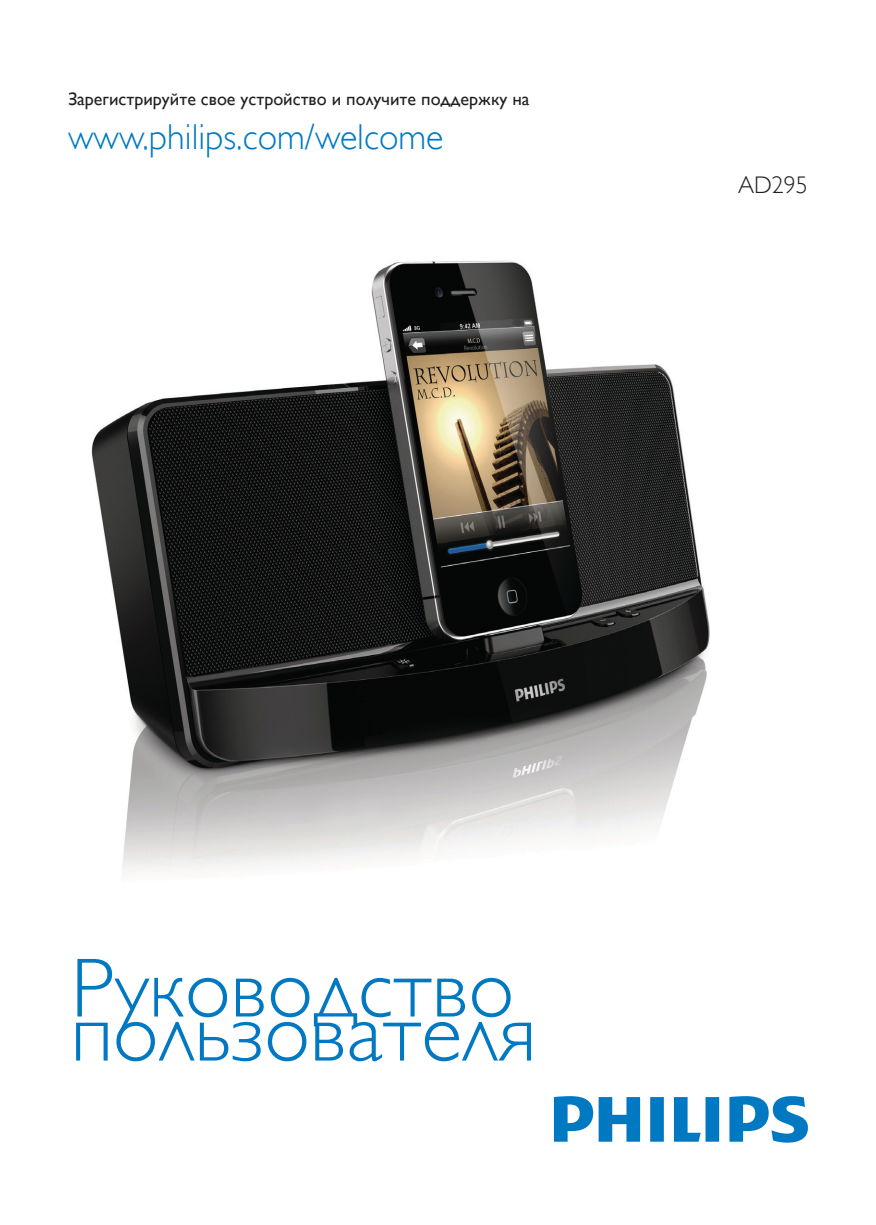
<style>
.page{position:relative;width:876px;height:1225px;background:#fff}
.page>*{position:absolute;margin:0;border:0;box-sizing:border-box;transform-origin:0 0}
.t1{font:84.4px "Gill Sans Alt One WGL Light";color:#0079c2}
.t2{font:36px "Gill Sans Alt One WGL Light";color:#0079c2}
.t3{font:24px "Gill Sans Alt One WGL Light";color:#231f20}
.t4{font:18px "Gill Sans Alt One WGL";color:#231f20}
</style>
<div class="page">
<svg style="left:554px;top:1096px;width:254px;height:46px"></svg>
<img style="left:91px;top:261px;width:619px;height:611px">
<p class="t4" style="left:68px;top:87px;width:463px">Зарегистрируйте свое устройство и получите поддержку на</p>
<h2 class="t2" style="left:68px;top:113px;width:377px">www.philips.com/welcome</h2>
<h3 class="t3" style="left:738px;top:169px;width:71px">AD295</h3>
<h1 class="t1" style="left:71px;top:933px;width:445px">Руководство</h1>
<h1 class="t1" style="left:71px;top:977px;width:467px">пользователя</h1>
</div>
